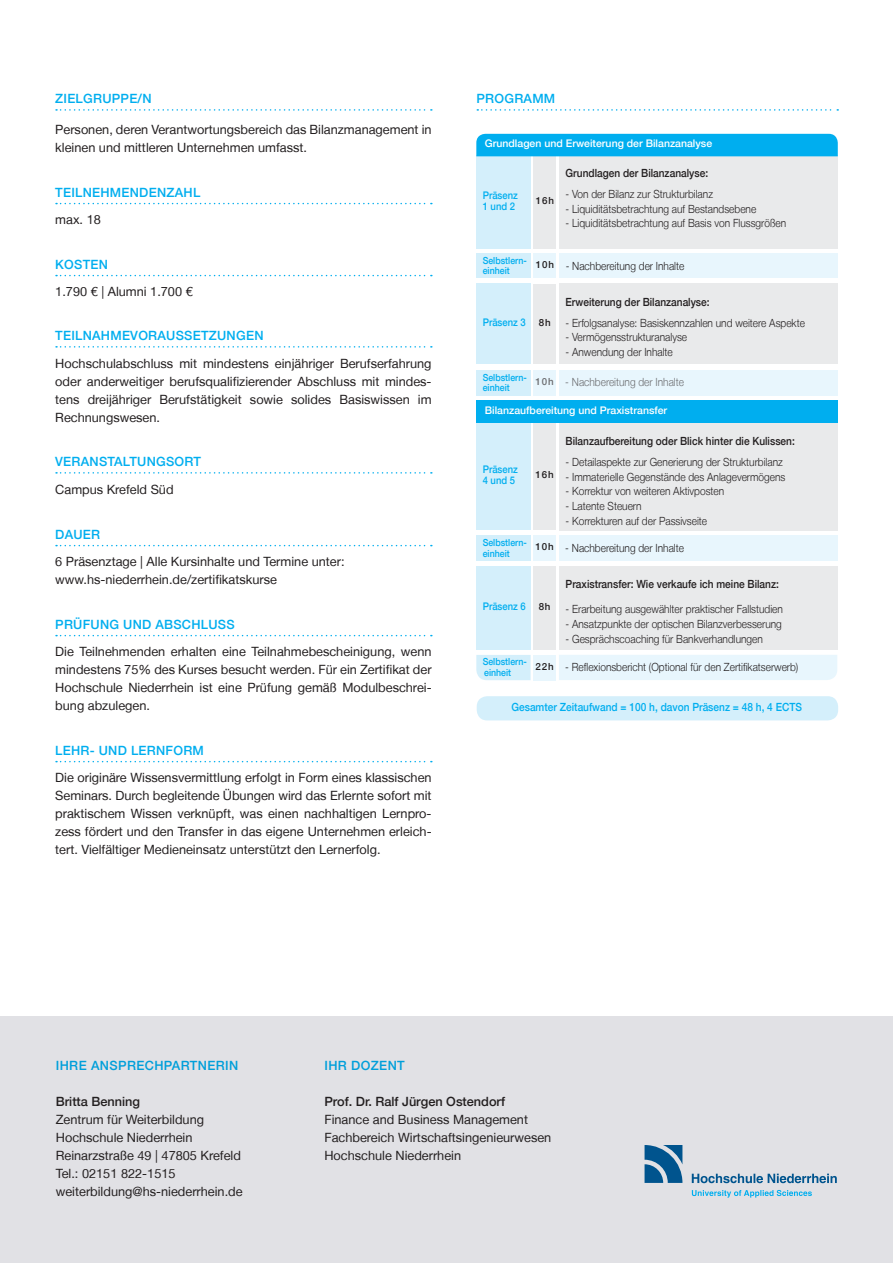
<style>
.page{position:relative;width:893px;height:1263px;background:#fff}
.page>*{position:absolute;margin:0;border:0;box-sizing:border-box;transform-origin:0 0}
.t1{font:12.75px/18px "Helvetica Neue LT";color:#231f20}
.t2{font:500 12.75px "Helvetica Neue LT";letter-spacing:.02em;color:#00aeef}
.t3{font:500 12.75px "Helvetica Neue LT";color:#231f20}
.t4{font:500 12.75px "Helvetica Neue LT";letter-spacing:.03em;color:#009fda}
.t5{font:300 11.25px "Helvetica Neue LT";color:#231f20;scale:.9 1}
.t6{font:500 11.25px "Helvetica Neue LT";color:#231f20;scale:.9 1}
.t7{font:500 11.25px "Helvetica Neue LT";color:#00aeef;scale:.9 1}
.t8{font:300 11.25px "Helvetica Neue LT";color:#6c6d70;scale:.9 1}
.t9{font:500 10.5px "Helvetica Neue LT";color:#fff}
.t10{font:500 10.5px/10.5px "Helvetica Neue LT";color:#00aeef;scale:.9 1}
.t11{font:500 9.75px/10.5px "Helvetica Neue LT";color:#00aeef;scale:.9 1}
.t12{font:500 9.75px "Helvetica Neue LT";letter-spacing:.09em;color:#231f20}
.s1{font-weight:500;font-size:9.75px}
.s2{font-size:9.75px;color:#231f20}
</style>
<div class="page">
<svg style="left:56px;top:109px;width:376px;height:2px"></svg>
<svg style="left:56px;top:203px;width:376px;height:1px"></svg>
<svg style="left:56px;top:275px;width:376px;height:1px"></svg>
<svg style="left:56px;top:346px;width:376px;height:2px"></svg>
<svg style="left:56px;top:472px;width:376px;height:2px"></svg>
<svg style="left:56px;top:545px;width:376px;height:1px"></svg>
<svg style="left:56px;top:635px;width:376px;height:1px"></svg>
<svg style="left:56px;top:761px;width:376px;height:1px"></svg>
<svg style="left:477px;top:109px;width:361px;height:2px"></svg>
<div style="left:0;top:1017px;width:893px;height:246px;background:#e1e1e5"></div>
<svg style="left:645px;top:1145px;width:37px;height:38px"></svg>
<svg style="left:692px;top:1173px;width:145px;height:10px"></svg>
<svg style="left:692px;top:1190px;width:120px;height:7px"></svg>
<div style="left:559px;top:417px;width:278px;height:113px;background:#e9eaeb"></div>
<div style="left:476px;top:156px;width:55px;height:93px;background:#d4effb"></div>
<div style="left:559px;top:155px;width:279px;height:94px;background:#e9eaeb"></div>
<div style="left:533px;top:156px;width:23px;height:93px;background:#e9eaeb"></div>
<div style="left:476px;top:253px;width:55px;height:25px;background:#d4effb"></div>
<div style="left:533px;top:253px;width:23px;height:25px;background:#e8f6fd"></div>
<div style="left:559px;top:253px;width:279px;height:25px;background:#e8f6fd"></div>
<div style="left:476px;top:134px;width:362px;height:22px;background:#00aeef"></div>
<div style="left:476px;top:284px;width:55px;height:80px;background:#d4effb"></div>
<div style="left:560px;top:284px;width:278px;height:80px;background:#e9eaeb"></div>
<div style="left:533px;top:284px;width:23px;height:80px;background:#e9eaeb"></div>
<div style="left:476px;top:422px;width:55px;height:108px;background:#d4effb"></div>
<div style="left:533px;top:423px;width:23px;height:107px;background:#e9eaeb"></div>
<div style="left:476px;top:401px;width:362px;height:22px;background:#00aeef"></div>
<div style="left:476px;top:536px;width:55px;height:25px;background:#d4effb"></div>
<div style="left:533px;top:536px;width:23px;height:25px;background:#e8f6fd"></div>
<div style="left:559px;top:536px;width:278px;height:25px;background:#e8f6fd"></div>
<div style="left:476px;top:566px;width:55px;height:83px;background:#d4effb"></div>
<div style="left:559px;top:566px;width:278px;height:83px;background:#e9eaeb"></div>
<div style="left:533px;top:566px;width:23px;height:83px;background:#e9eaeb"></div>
<svg style="left:476px;top:655px;width:55px;height:25px"></svg>
<div style="left:533px;top:655px;width:23px;height:25px;background:#e8f6fd"></div>
<div style="left:559px;top:655px;width:278px;height:25px;background:#e8f6fd"></div>
<div style="left:477px;top:696px;width:361px;height:24px;background:#d4effb;border-radius:10px"></div>
<div style="left:476px;top:370px;width:55px;height:25px;background:#d4effb"></div>
<div style="left:533px;top:370px;width:23px;height:25px;background:#e8f6fd"></div>
<div style="left:559px;top:370px;width:278px;height:25px;background:#e8f6fd"></div>
<p class="t2" style="left:55px;top:91px;width:98px">ZIELGRUPPE/N</p>
<p class="t1" style="left:55px;top:120px;width:378px">Personen, deren Verantwortungsbereich das Bilanzmanagement in kleinen und mittleren Unternehmen umfasst.</p>
<p class="t2" style="left:55px;top:185px;width:147px">TEILNEHMENDENZAHL</p>
<p class="t1" style="left:55px;top:210px;width:47px">max. 18</p>
<p class="t2" style="left:55px;top:257px;width:54px">KOSTEN</p>
<p class="t1" style="left:55px;top:282px;width:139px">1.790 € | Alumni 1.700 €</p>
<p class="t2" style="left:55px;top:328px;width:210px">TEILNAHMEVORAUSSETZUNGEN</p>
<p class="t1" style="left:55px;top:354px;width:378px;text-align:justify">Hochschulabschluss mit mindestens einjähriger Berufserfahrung oder anderweitiger berufsqualifizierender Abschluss mit mindes&shy;tens dreijähriger Berufstätigkeit sowie solides Basiswissen im Rechnungswesen.</p>
<p class="t2" style="left:55px;top:454px;width:147px">VERANSTALTUNGSORT</p>
<p class="t1" style="left:55px;top:480px;width:120px">Campus Krefeld Süd</p>
<p class="t2" style="left:55px;top:527px;width:46px">DAUER</p>
<p class="t1" style="left:55px;top:552px;width:291px">6 Präsenztage | Alle Kursinhalte und Termine unter: www.hs-niederrhein.de/zertifikatskurse</p>
<p class="t2" style="left:55px;top:617px;width:181px">PRÜFUNG UND ABSCHLUSS</p>
<p class="t1" style="left:55px;top:642px;width:378px;text-align:justify">Die Teilnehmenden erhalten eine Teilnahmebescheinigung, wenn mindestens 75% des Kurses besucht werden. Für ein Zertifikat der Hochschule Niederrhein ist eine Prüfung gemäß Modulbeschrei&shy;bung abzulegen.</p>
<p class="t2" style="left:55px;top:743px;width:150px">LEHR- UND LERNFORM</p>
<p class="t1" style="left:55px;top:768px;width:378px;text-align:justify">Die originäre Wissensvermittlung erfolgt in Form eines klassischen Seminars. Durch begleitende Übungen wird das Erlernte sofort mit praktischem Wissen verknüpft, was einen nachhaltigen Lernpro&shy;zess fördert und den Transfer in das eigene Unternehmen erleich&shy;tert. Vielfältiger Medieneinsatz unterstützt den Lernerfolg.</p>
<p class="t2" style="left:476px;top:91px;width:80px">PROGRAMM</p>
<p class="t9" style="left:485px;top:137px;width:229px">Grundlagen und Erweiterung der Bilanzanalyse</p>
<p class="t10" style="left:483px;top:190px;width:41px">Präsenz<br>1 und 2</p>
<p class="t12" style="left:536px;top:195px;width:20px">16h</p>
<p class="t6" style="left:566px;top:166px;width:160px">Grundlagen der Bilanzanalyse:</p>
<p class="t5" style="left:566px;top:187px;width:165px">- Von der Bilanz zur Strukturbilanz</p>
<p class="t5" style="left:566px;top:202px;width:213px">- Liquiditätsbetrachtung auf Bestandsebene</p>
<p class="t5" style="left:566px;top:217px;width:247px">- Liquiditätsbetrachtung auf Basis von Flussgrößen</p>
<p class="t11" style="left:483px;top:255px;width:51px">Selbstlern&shy;einheit</p>
<p class="t5" style="left:536px;top:259px;width:167px"><sup>10h</sup> - Nachbereitung der Inhalte</p>
<p class="t10" style="left:483px;top:317px;width:49px">Präsenz 3</p>
<p class="t12" style="left:539px;top:316px;width:13px">8h</p>
<p class="t6" style="left:566px;top:295px;width:162px">Erweiterung der Bilanzanalyse:</p>
<p class="t5" style="left:566px;top:316px;width:267px">- Erfolgsanalyse: Basiskennzahlen und weitere Aspekte</p>
<p class="t5" style="left:566px;top:330px;width:137px">- Vermögensstrukturanalyse</p>
<p class="t5" style="left:566px;top:345px;width:121px">- Anwendung der Inhalte</p>
<p class="t11" style="left:483px;top:372px;width:51px">Selbstlern&shy;einheit</p>
<p class="t8" style="left:535px;top:375px;width:166px"><span class="s1">10h</span> - Nachbereitung der Inhalte</p>
<p class="t9" style="left:485px;top:404px;width:184px">Bilanzaufbereitung und Praxistransfer</p>
<p class="t10" style="left:483px;top:464px;width:41px">Präsenz<br>4 und 5</p>
<p class="t12" style="left:535px;top:469px;width:20px">16h</p>
<p class="t6" style="left:566px;top:434px;width:256px">Bilanzaufbereitung oder Blick hinter die Kulissen:</p>
<p class="t5" style="left:566px;top:455px;width:243px">- Detailaspekte zur Generierung der Strukturbilanz</p>
<p class="t5" style="left:566px;top:470px;width:246px">- Immaterielle Gegenstände des Anlagevermögens</p>
<p class="t5" style="left:566px;top:484px;width:178px">- Korrektur von weiteren Aktivposten</p>
<p class="t5" style="left:566px;top:499px;width:86px">- Latente Steuern</p>
<p class="t5" style="left:566px;top:514px;width:159px">- Korrekturen auf der Passivseite</p>
<p class="t11" style="left:483px;top:537px;width:51px">Selbstlern&shy;einheit</p>
<p class="t5" style="left:535px;top:541px;width:166px"><sup>10h</sup> - Nachbereitung der Inhalte</p>
<p class="t10" style="left:483px;top:601px;width:77px">Präsenz 6 <span class="s2">8h</span></p>
<p class="t6" style="left:566px;top:577px;width:238px">Praxistransfer: Wie verkaufe ich meine Bilanz:</p>
<p class="t5" style="left:566px;top:602px;width:243px">- Erarbeitung ausgewählter praktischer Fallstudien</p>
<p class="t5" style="left:566px;top:617px;width:242px">- Ansatzpunkte der optischen Bilanzverbesserung</p>
<p class="t5" style="left:566px;top:632px;width:221px">- Gesprächscoaching für Bankverhandlungen</p>
<p class="t11" style="left:483px;top:657px;width:51px">Selbstlern&shy;einheit</p>
<p class="t5" style="left:535px;top:660px;width:294px"><span class="s1">22h</span> - Reflexionsbericht (Optional für den Zertifikatserwerb)</p>
<p class="t7" style="left:511px;top:700px;width:324px">Gesamter Zeitaufwand = 100 h, davon Präsenz = 48 h, 4 ECTS</p>
<p class="t4" style="left:56px;top:1058px;width:184px">IHRE ANSPRECHPARTNERIN</p>
<p class="t3" style="left:56px;top:1094px;width:86px">Britta Benning</p>
<p class="t1" style="left:56px;top:1110px;width:188px">Zentrum für Weiterbildung<br>Hochschule Niederrhein<br>Reinarzstraße 49 | 47805 Krefeld<br>Tel.: 02151 822-1515 weiterbildung@hs-niederrhein.de</p>
<p class="t4" style="left:324px;top:1058px;width:82px">IHR DOZENT</p>
<p class="t3" style="left:324px;top:1094px;width:182px">Prof. Dr. Ralf Jürgen Ostendorf</p>
<p class="t1" style="left:324px;top:1110px;width:228px">Finance and Business Management<br>Fachbereich Wirtschaftsingenieurwesen<br>Hochschule Niederrhein</p>
</div>
